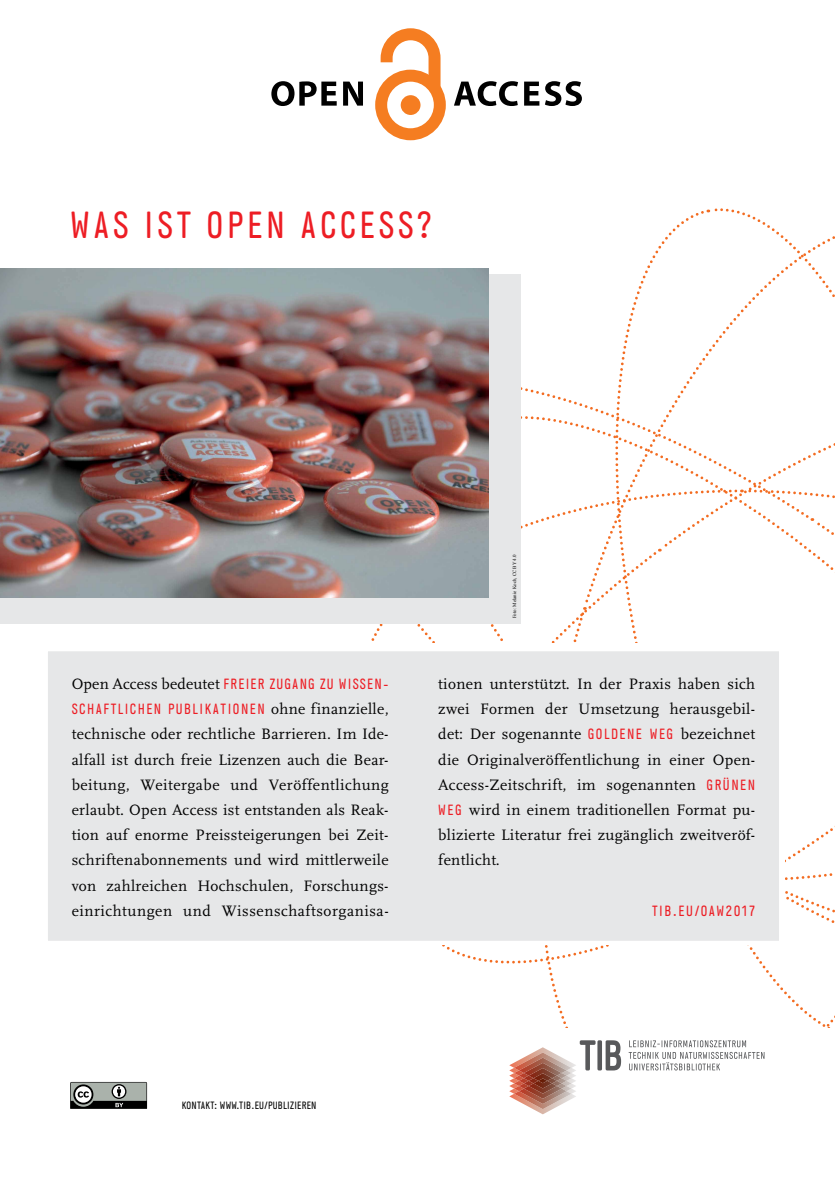
<style>
.page{position:relative;width:835px;height:1180px;background:#fff}
.page>*{position:absolute;margin:0;border:0;box-sizing:border-box;transform-origin:0 0}
.t1{font:37.45px "Generika MG";letter-spacing:.1em;color:#ed1d24}
.t2{font:15.75px/25.2px "Scala OT";letter-spacing:.02em;color:#000;text-align:justify}
.t3{font:14.7px/25.2px "Generika MG";letter-spacing:.1em;color:#ed1d24}
.t4{font:10.5px "Generika MG";letter-spacing:.02em;color:#000}
.t5{font:4.9px "Times New Roman";color:#000}
.s1{font-family:"Scala OT";font-size:15.75px;color:#000}
.s2{font-family:"Generika MG";font-size:14.7px;color:#ed1d24}
</style>
<div class="page">
<svg style="left:304px;top:420px;width:283px;height:223px"></svg>
<svg style="left:581px;top:208px;width:253px;height:401px"></svg>
<svg style="left:509px;top:610px;width:100px;height:418px"></svg>
<svg style="left:623px;top:362px;width:212px;height:632px"></svg>
<svg style="left:375px;top:28px;width:71px;height:112px"></svg>
<svg style="left:271px;top:81px;width:65px;height:25px"></svg>
<svg style="left:343px;top:82px;width:20px;height:24px"></svg>
<svg style="left:454px;top:81px;width:64px;height:25px"></svg>
<svg style="left:524px;top:81px;width:57px;height:25px"></svg>
<div style="left:50px;top:643px;width:735px;height:302px;background:#fff"></div>
<div style="left:46px;top:649px;width:734px;height:293px;background:#e6e7e8"></div>
<div style="left:44px;top:648px;width:738px;height:296px;border:4px solid #fff"></div>
<div style="left:0;top:274px;width:521px;height:349px;background:#e6e7e8"></div>
<img style="left:0;top:268px;width:488px;height:330px">
<img style="left:509px;top:1047px;width:67px;height:67px">
<img style="left:514px;top:1052px;width:57px;height:57px">
<img style="left:519px;top:1057px;width:47px;height:47px">
<img style="left:523px;top:1063px;width:38px;height:35px">
<img style="left:528px;top:1068px;width:29px;height:25px">
<img style="left:533px;top:1073px;width:19px;height:15px">
<svg style="left:538px;top:1078px;width:9px;height:5px"></svg>
<svg style="left:579px;top:1040px;width:42px;height:30px"></svg>
<svg style="left:628px;top:1040px;width:136px;height:30px"></svg>
<svg style="left:70px;top:1082px;width:78px;height:27px;background:#757976"></svg>
<h1 class="t1" style="left:70px;top:204px;width:363px">WAS IST OPEN ACCESS?</h1>
<p class="t5" style="left:511px;top:618px;width:65px;rotate:-90deg">Foto: Melanie Koch, CC BY 4.0</p>
<p class="t3" style="left:72px;top:671px;width:318px"><span class="s1">Open Access bedeutet</span> FREIER ZUGANG ZU WISSEN-<br>SCHAFTLICHEN PUBLIKATIONEN <span class="s1">ohne finanzielle,</span></p>
<p class="t2" style="left:72px;top:722px;width:318px">technische oder rechtliche Barrieren. Im Ide&shy;alfall ist durch freie Lizenzen auch die Bear&shy;beitung, Weitergabe und Veröffentlichung erlaubt. Open Access ist entstanden als Reak&shy;tion auf enorme Preissteigerungen bei Zeit&shy;schriftenabonnements und wird mittlerweile von zahlreichen Hochschulen, Forschungs&shy;einrichtungen und Wissenschaftsorganisa-</p>
<p class="t2" style="left:438px;top:671px;width:318px">tionen unterstützt. In der Praxis haben sich zwei Formen der Umsetzung herausgebil&shy;det: Der sogenannte <span class="s2">GOLDENE WEG</span> bezeichnet die Originalveröffentlichung in einer Open-Access-Zeitschrift, im sogenannten <span class="s2">GRÜNEN WEG</span> wird in einem traditionellen Format pu&shy;blizierte Literatur frei zugänglich zweitveröf&shy;fentlicht.</p>
<p class="t3" style="left:652px;top:898px;width:105px">TIB.EU/OAW2017</p>
<p class="t4" style="left:182px;top:1099px;width:136px">KONTAKT: WWW.TIB.EU/PUBLIZIEREN</p>
</div>
